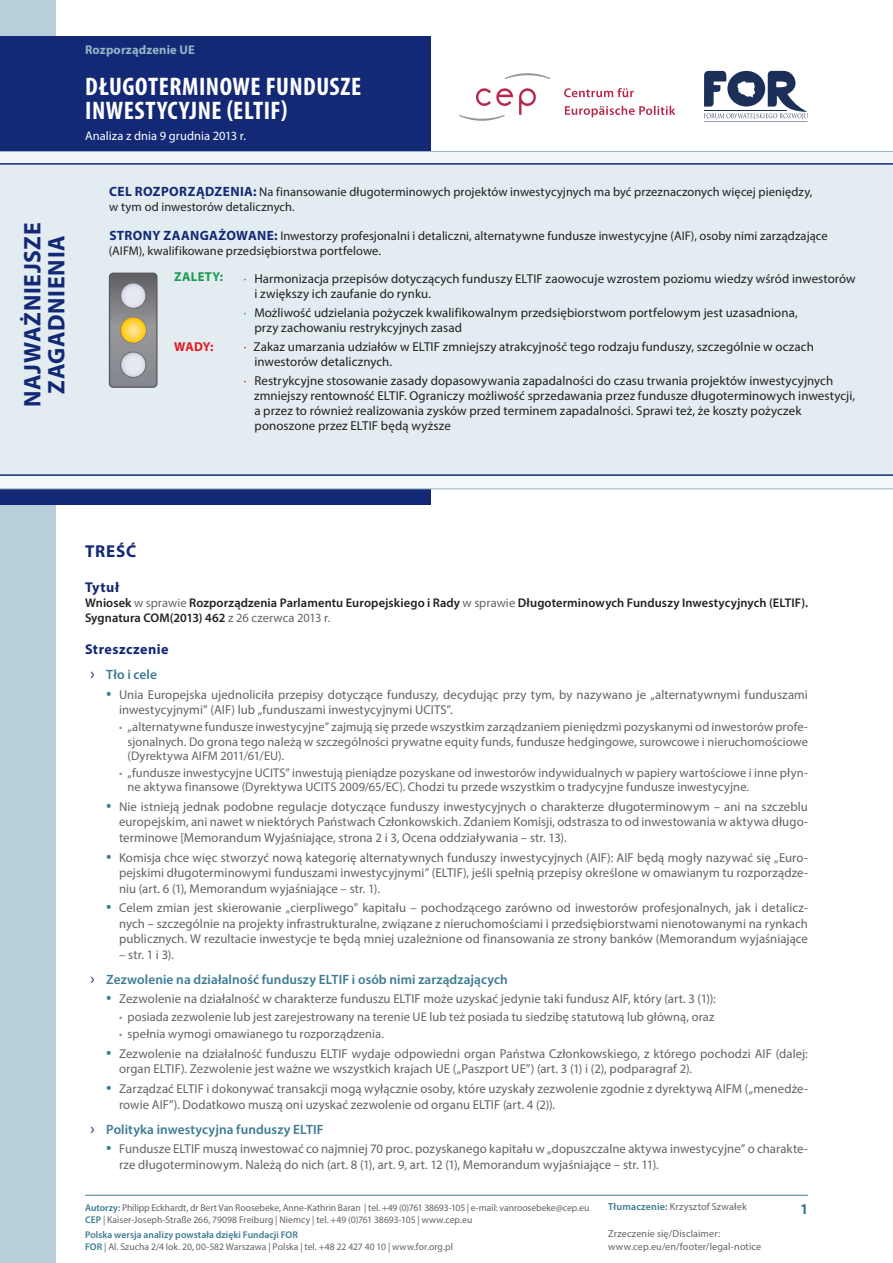
<style>
.page{position:relative;width:893px;height:1263px;background:#fff}
.page>*{position:absolute;margin:0;border:0;box-sizing:border-box;transform-origin:0 0}
.tytul{font:700 condensed 25.5px/24px "Myriad Pro";letter-spacing:.02em;color:#fff}
.tytul-2{font:700 24px "Myriad Pro";letter-spacing:.03em;color:#142975}
.tytul-3{font:700 17.25px "Myriad Pro";letter-spacing:.04em;color:#142975}
.tytul-4{font:700 15px "Myriad Pro";color:#3c7b93}
.podtytul{font:700 14.25px "Myriad Pro";letter-spacing:.035em;color:#142975}
.t1{font:600 13.5px "Myriad Pro";letter-spacing:.005em;color:#3c7b93}
.t2{font:12.9px/15.5px "Myriad Pro";letter-spacing:.005em;color:#636366}
.t3{font:12.9px/15px "Myriad Pro";letter-spacing:.005em;color:#231f20}
.t4{font:700 12.9px "Myriad Pro";letter-spacing:.035em;color:#199c4e}
.t5{font:700 12.9px "Myriad Pro";color:#e21a21}
.t6{font:12.6px/14.1px "Myriad Pro";letter-spacing:.005em;color:#636366;text-align:justify}
.t7{font:12.6px/15px "Myriad Pro";letter-spacing:.005em;color:#231f20}
.t8{font:600 12.6px/15px "Myriad Pro";letter-spacing:.01em;color:#231f20}
.t9{font:12.6px "Myriad Pro";letter-spacing:.005em;color:#fff}
.t10{font:700 12.6px "Myriad Pro";letter-spacing:.015em;color:#92b6c7}
.t11{font:10.2px/12.3px "Myriad Pro";letter-spacing:.015em;color:#636366}
.t12{font:9.75px/15px "Myriad Pro";color:#636366}
.s1{font-weight:700;font-size:13.5px;color:#142975}
.s2{color:#199c4e}
.s3{color:#e21a21}
.s4{font-weight:400;color:#636366}
.s5{font-weight:400;font-size:16.5px;color:#142975}
.s6{font-size:19.5px;color:#3c7b93}
.s7{font-size:12px;color:#6f9db2}
.s8{font-weight:600;color:#3c7b93}
</style>
<div class="page">
<div style="left:0;top:0;width:55px;height:1263px;background:#b8cfdc"></div>
<div style="left:0;top:36px;width:430px;height:469px;background:#142975"></div>
<svg style="left:505px;top:73px;width:45px;height:6px"></svg>
<svg style="left:565px;top:106px;width:110px;height:11px"></svg>
<svg style="left:476px;top:88px;width:37px;height:18px"></svg>
<svg style="left:519px;top:88px;width:17px;height:27px"></svg>
<svg style="left:564px;top:88px;width:70px;height:9px"></svg>
<svg style="left:459px;top:115px;width:46px;height:6px"></svg>
<hr style="left:704px;top:121px;width:103px;height:1px;background:#1b2f59">
<svg style="left:704px;top:71px;width:104px;height:49px"></svg>
<svg style="left:0;top:151px;width:893px;height:338px"></svg>
<div style="left:0;top:163px;width:893px;height:313px;background:#e2ecf1"></div>
<svg style="left:110px;top:273px;width:47px;height:113px;background:#848589"></svg>
<div style="left:109px;top:273px;width:49px;height:115px;border:1px solid #57585a;border-radius:4px"></div>
<svg style="left:121px;top:283px;width:25px;height:25px"></svg>
<svg style="left:121px;top:352px;width:25px;height:25px"></svg>
<div style="left:120px;top:283px;width:26px;height:26px;border:1px solid #6c6d70;border-radius:50%"></div>
<div style="left:120px;top:352px;width:26px;height:26px;border:1px solid #6c6d70;border-radius:50%"></div>
<div style="left:120px;top:317px;width:26px;height:26px;border:1px solid #6c6d70;border-radius:50%"></div>
<svg style="left:121px;top:317px;width:25px;height:26px"></svg>
<hr style="left:85px;top:1195px;width:723px;height:1px;background:#3c7b93">
<p class="tytul-2" style="left:17px;top:407px;width:186px;rotate:-90deg">NAJWAŻNIEJSZE</p>
<p class="tytul-2" style="left:41px;top:394px;width:160px;rotate:-90deg">ZAGADNIENIA</p>
<p class="t10" style="left:85px;top:42px;width:111px">Rozporządzenie UE</p>
<p class="tytul" style="left:85px;top:74px;width:277px">DŁUGOTERMINOWE FUNDUSZE<br>INWESTYCYJNE (ELTIF)</p>
<p class="t9" style="left:85px;top:128px;width:162px">Analiza z dnia 9 grudnia 2013 r.</p>
<p class="t7" style="left:109px;top:184px;width:705px"><span class="s1">CEL ROZPORZĄDZENIA:</span> Na finansowanie długoterminowych projektów inwestycyjnych ma być przeznaczonych więcej pieniędzy, w tym od inwestorów detalicznych.</p>
<p class="t7" style="left:109px;top:228px;width:720px"><span class="s1">STRONY ZAANGAŻOWANE:</span> Inwestorzy profesjonalni i detaliczni, alternatywne fundusze inwestycyjne (AIF), osoby nimi zarządzające (AIFM), kwalifikowane przedsiębiorstwa portfelowe.</p>
<p class="t3" style="left:254px;top:270px;width:603px;text-indent:-11px"><span class="s2">·</span> Harmonizacja przepisów dotyczących funduszy ELTIF zaowocuje wzrostem poziomu wiedzy wśród inwestorów i zwiększy ich zaufanie do rynku.</p>
<p class="t3" style="left:255px;top:305px;width:545px;text-indent:-11px"><span class="s2">·</span> Możliwość udzielania pożyczek kwalifikowalnym przedsiębiorstwom portfelowym jest uzasadniona, przy zachowaniu restrykcyjnych zasad</p>
<p class="t3" style="left:254px;top:339px;width:561px;text-indent:-11px"><span class="s3">·</span> Zakaz umarzania udziałów w ELTIF zmniejszy atrakcyjność tego rodzaju funduszy, szczególnie w oczach inwestorów detalicznych.</p>
<p class="t3" style="left:254px;top:373px;width:602px;text-indent:-10px"><span class="s3">·</span> Restrykcyjne stosowanie zasady dopasowywania zapadalności do czasu trwania projektów inwestycyjnych zmniejszy rentowność ELTIF. Ograniczy możliwość sprzedawania przez fundusze długoterminowych inwestycji, a przez to również realizowania zysków przed terminem zapadalności. Sprawi też, że koszty pożyczek ponoszone przez ELTIF będą wyższe</p>
<p class="t4" style="left:174px;top:268px;width:50px">ZALETY:</p>
<p class="t5" style="left:174px;top:338px;width:41px">WADY:</p>
<p class="tytul-3" style="left:85px;top:540px;width:52px">TREŚĆ</p>
<p class="podtytul" style="left:85px;top:578px;width:36px">Tytuł</p>
<p class="t8" style="left:85px;top:595px;width:724px">Wniosek <span class="s4">w sprawie</span> Rozporządzenia Parlamentu Europejskiego i Rady <span class="s4">w sprawie</span> Długoterminowych Funduszy Inwestycyjnych (ELTIF).<br>Sygnatura COM(2013) 462 <span class="s4">z 26 czerwca 2013 r.</span></p>
<p class="podtytul" style="left:85px;top:640px;width:85px">Streszczenie</p>
<p class="t1" style="left:91px;top:666px;width:68px"><span class="s5">›</span> Tło i cele</p>
<p class="t2" style="left:119px;top:686px;width:690px;text-indent:-13px"><span class="s6">•</span> Unia Europejska ujednoliciła przepisy dotyczące funduszy, decydując przy tym, by nazywano je „alternatywnymi funduszami inwestycyjnymi” (AIF) lub „funduszami inwestycyjnymi UCITS”.</p>
<p class="t6" style="left:128px;top:720px;width:682px;text-indent:-9px"><span class="s7">•</span> „alternatywne fundusze inwestycyjne” zajmują się przede wszystkim zarządzaniem pieniędzmi pozyskanymi od inwestorów profe&shy;sjonalnych. Do grona tego należą w szczególności prywatne equity funds, fundusze hedgingowe, surowcowe i nieruchomościowe (Dyrektywa AIFM 2011/61/EU).</p>
<p class="t6" style="left:128px;top:766px;width:682px;text-indent:-9px"><span class="s7">•</span> „fundusze inwestycyjne UCITS” inwestują pieniądze pozyskane od inwestorów indywidualnych w papiery wartościowe i inne płyn&shy;ne aktywa finansowe (Dyrektywa UCITS 2009/65/EC). Chodzi tu przede wszystkim o tradycyjne fundusze inwestycyjne.</p>
<p class="t2" style="left:119px;top:799px;width:690px;text-align:justify;text-indent:-13px"><span class="s6">•</span> Nie istnieją jednak podobne regulacje dotyczące funduszy inwestycyjnych o charakterze długoterminowym – ani na szczeblu europejskim, ani nawet w niektórych Państwach Członkowskich. Zdaniem Komisji, odstrasza to od inwestowania w aktywa długo&shy;terminowe [Memorandum Wyjaśniające, strona 2 i 3, Ocena oddziaływania – str. 13).</p>
<p class="t2" style="left:119px;top:849px;width:690px;text-align:justify;text-indent:-13px"><span class="s6">•</span> Komisja chce więc stworzyć nową kategorię alternatywnych funduszy inwestycyjnych (AIF): AIF będą mogły nazywać się „Euro&shy;pejskimi długoterminowymi funduszami inwestycyjnymi” (ELTIF), jeśli spełnią przepisy określone w omawianym tu rozporządze&shy;niu (art. 6 (1), Memorandum wyjaśniające – str. 1).</p>
<p class="t2" style="left:119px;top:900px;width:690px;text-align:justify;text-indent:-13px"><span class="s6">•</span> Celem zmian jest skierowanie „cierpliwego” kapitału – pochodzącego zarówno od inwestorów profesjonalnych, jak i detalicz&shy;nych – szczególnie na projekty infrastrukturalne, związane z nieruchomościami i przedsiębiorstwami nienotowanymi na rynkach publicznych. W rezultacie inwestycje te będą mniej uzależnione od finansowania ze strony banków (Memorandum wyjaśniające</p>
<p class="t2" style="left:119px;top:946px;width:56px">– str. 1 i 3).</p>
<p class="t1" style="left:91px;top:970px;width:419px"><span class="s5">›</span> Zezwolenie na działalność funduszy ELTIF i osób nimi zarządzających</p>
<p class="t2" style="left:106px;top:991px;width:611px"><span class="s6">•</span> Zezwolenie na działalność w charakterze funduszu ELTIF może uzyskać jedynie taki fundusz AIF, który (art. 3 (1)):</p>
<p class="t6" style="left:119px;top:1009px;width:597px"><span class="s7">•</span> posiada zezwolenie lub jest zarejestrowany na terenie UE lub też posiada tu siedzibę statutową lub główną, oraz</p>
<p class="t6" style="left:119px;top:1027px;width:266px"><span class="s7">•</span> spełnia wymogi omawianego tu rozporządzenia.</p>
<p class="t2" style="left:119px;top:1046px;width:690px;text-indent:-13px"><span class="s6">•</span> Zezwolenie na działalność funduszu ELTIF wydaje odpowiedni organ Państwa Członkowskiego, z którego pochodzi AIF (dalej: organ ELTIF). Zezwolenie jest ważne we wszystkich krajach UE („Paszport UE”) (art. 3 (1) i (2), podparagraf 2).</p>
<p class="t2" style="left:119px;top:1081px;width:690px;text-indent:-13px"><span class="s6">•</span> Zarządzać ELTIF i dokonywać transakcji mogą wyłącznie osoby, które uzyskały zezwolenie zgodnie z dyrektywą AIFM („menedże&shy;rowie AIF”). Dodatkowo muszą oni uzyskać zezwolenie od organu ELTIF (art. 4 (2)).</p>
<p class="t1" style="left:91px;top:1120px;width:234px"><span class="s5">›</span> Polityka inwestycyjna funduszy ELTIF</p>
<p class="t2" style="left:119px;top:1141px;width:690px;text-indent:-13px"><span class="s6">•</span> Fundusze ELTIF muszą inwestować co najmniej 70 proc. pozyskanego kapitału w „dopuszczalne aktywa inwestycyjne” o charakte&shy;rze długoterminowym. Należą do nich (art. 8 (1), art. 9, art. 12 (1), Memorandum wyjaśniające – str. 11).</p>
<p class="t11" style="left:608px;top:1201px;width:140px"><span class="s8">Tłumaczenie:</span> Krzysztof Szwałek</p>
<p class="t11" style="left:608px;top:1228px;width:155px">Zrzeczenie się/Disclaimer: www.cep.eu/en/footer/legal-notice</p>
<p class="t12" style="left:85px;top:1200px;width:506px"><span class="s8">Autorzy:</span> Philipp Eckhardt, dr Bert Van Roosebeke, Anne-Kathrin Baran | tel. +49 (0)761 38693-105 | e-mail: vanroosebeke@cep.eu</p>
<p class="tytul-4" style="left:800px;top:1199px;width:10px">1</p>
<p class="t12" style="left:85px;top:1212px;width:389px"><span class="s8">CEP</span> | Kaiser-Joseph-Straße 266, 79098 Freiburg | Niemcy | tel. +49 (0)761 38693-105 | www.cep.eu<br><span class="s8">Polska wersja analizy powstała dzięki Fundacji FOR</span></p>
<p class="t12" style="left:85px;top:1239px;width:369px"><span class="s8">FOR</span> | Al. Szucha 2/4 lok. 20, 00-582 Warszawa | Polska | tel. +48 22 427 40 10 | www.for.org.pl</p>
</div>
